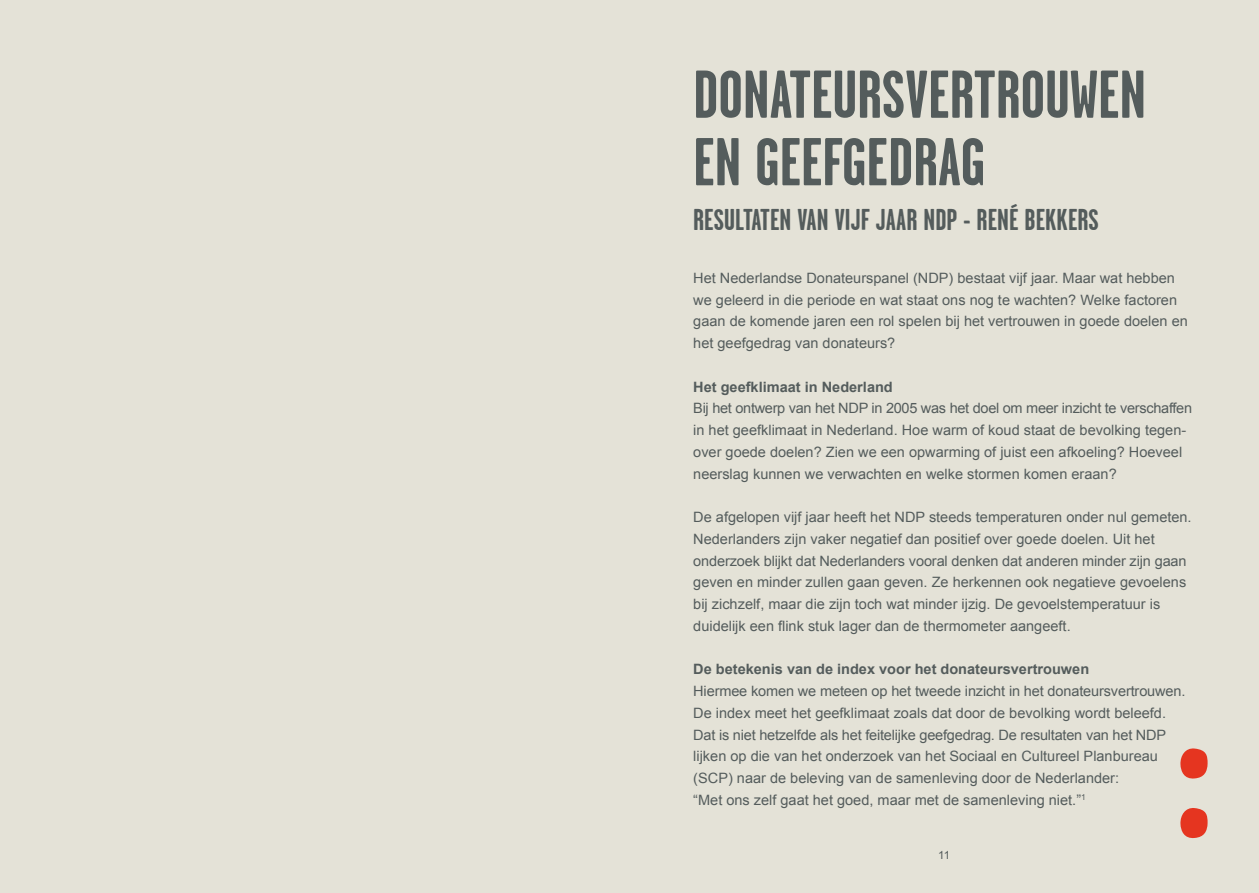
<style>
.page{position:relative;width:1259px;height:893px;background:#fff}
.page>*{position:absolute;margin:0;border:0;box-sizing:border-box;transform-origin:0 0}
.t1{font:700 67.5px/67.5px "Garage Gothic";color:#545c5c}
.t2{font:700 30px "Garage Gothic";color:#545c5c}
.t3{font:14.25px/21.8px "Arial";color:#545c5c}
.t4{font:700 14.25px "Arial";color:#545c5c}
.t5{font:11.25px "Arial";color:#545c5c}
</style>
<div class="page">
<div style="left:0;top:0;width:642px;height:893px;background:#e4e2d7"></div>
<div style="left:617px;top:0;width:642px;height:893px;background:#e4e2d7"></div>
<svg style="left:1180px;top:748px;width:27px;height:91px"></svg>
<h1 class="t1" style="left:693px;top:61px;width:449px">DONATEURSVERTROUWEN<br>EN GEEFGEDRAG</h1>
<h2 class="t2" style="left:693px;top:204px;width:407px">RESULTATEN VAN VIJF JAAR NDP - RENÉ BEKKERS</h2>
<p class="t3" style="left:693px;top:267px;width:496px">Het Nederlandse Donateurspanel (NDP) bestaat vijf jaar. Maar wat hebben we geleerd in die periode en wat staat ons nog te wachten? Welke factoren gaan de komende jaren een rol spelen bij het vertrouwen in goede doelen en het geefgedrag van donateurs?</p>
<p class="t4" style="left:693px;top:377px;width:201px">Het geefklimaat in Nederland</p>
<p class="t3" style="left:693px;top:398px;width:500px">Bij het ontwerp van het NDP in 2005 was het doel om meer inzicht te verschaffen in het geefklimaat in Nederland. Hoe warm of koud staat de bevolking tegen&shy;over goede doelen? Zien we een opwarming of juist een afkoeling? Hoeveel neerslag kunnen we verwachten en welke stormen komen eraan?</p>
<p class="t3" style="left:693px;top:506px;width:500px">De afgelopen vijf jaar heeft het NDP steeds temperaturen onder nul gemeten.<br>Nederlanders zijn vaker negatief dan positief over goede doelen. Uit het onderzoek blijkt dat Nederlanders vooral denken dat anderen minder zijn gaan geven en minder zullen gaan geven. Ze herkennen ook negatieve gevoelens bij zichzelf, maar die zijn toch wat minder ijzig. De gevoelstemperatuur is duidelijk een flink stuk lager dan de thermometer aangeeft.</p>
<p class="t4" style="left:693px;top:660px;width:397px">De betekenis van de index voor het donateursvertrouwen</p>
<p class="t3" style="left:693px;top:680px;width:494px">Hiermee komen we meteen op het tweede inzicht in het donateursvertrouwen.<br>De index meet het geefklimaat zoals dat door de bevolking wordt beleefd.<br>Dat is niet hetzelfde als het feitelijke geefgedrag. De resultaten van het NDP lijken op die van het onderzoek van het Sociaal en Cultureel Planbureau (SCP) naar de beleving van de samenleving door de Nederlander:<br>“Met ons zelf gaat het goed, maar met de samenleving niet.”<sup>1</sup></p>
<p class="t5" style="left:938px;top:847px;width:13px">11</p>
</div>
